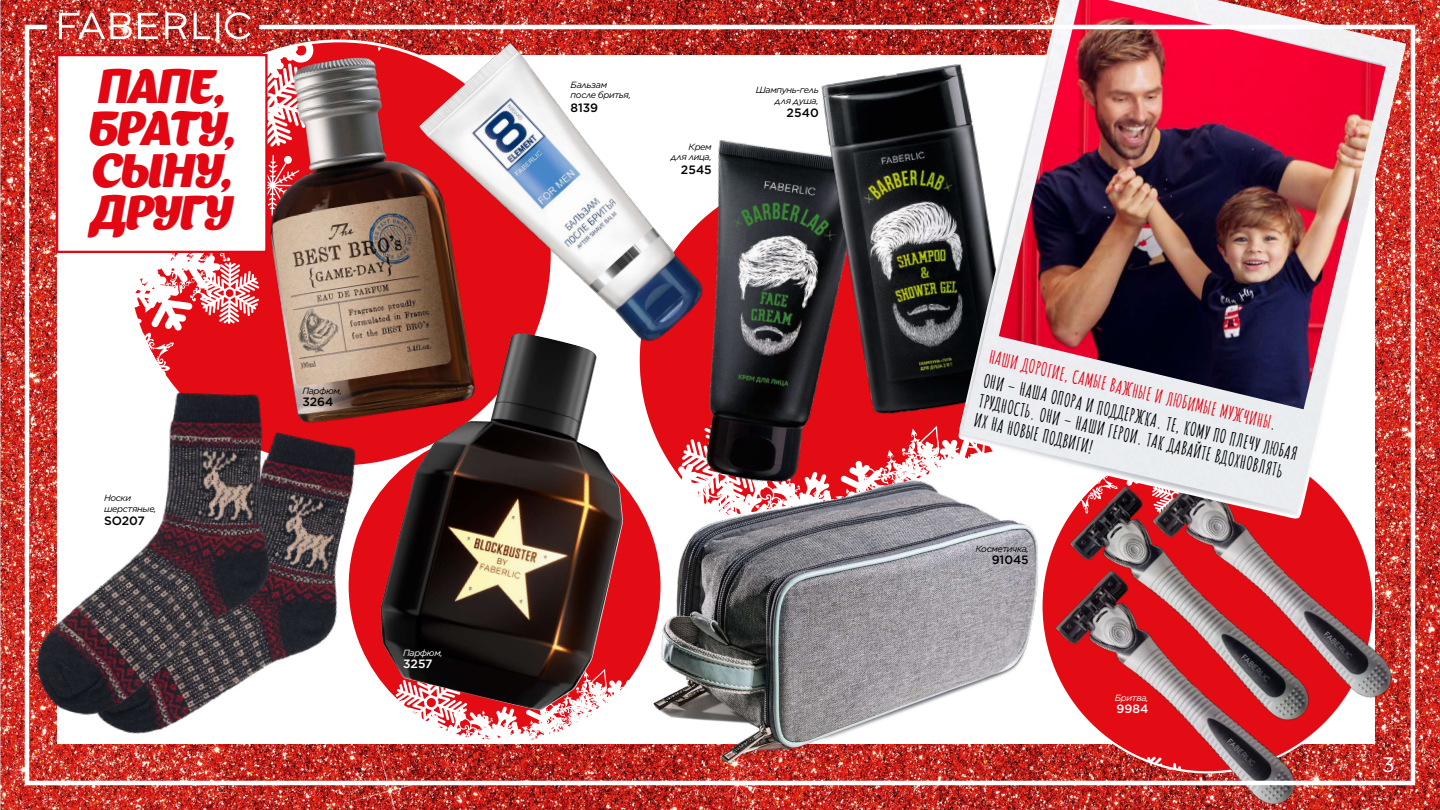
<style>
.page{position:relative;width:1440px;height:810px;background:#fff}
.page>*{position:absolute;margin:0;border:0;box-sizing:border-box;transform-origin:0 0}
.t1{font:italic 45.97px/42px "Appetite";letter-spacing:-.03em;color:#e30613}
.t2{font:21.08px "Gotham";color:#fff}
.t3{font:700 18px/24.7px "Amatic SC";color:#000}
.t4{font:500 12.08px "Gotham";letter-spacing:-.005em;color:#000}
.t5{font:500 12.08px "Gotham";letter-spacing:.005em;color:#fff}
.t6{font:italic 9px/10.5px "Gotham";letter-spacing:-.04em;color:#000;text-align:right}
.t7{font:italic 9px "Gotham";letter-spacing:-.04em;color:#fff}
.s1{color:#e30613}
</style>
<div class="page">
<img style="left:0;top:0;width:1440px;height:810px">
<img style="left:1418px;top:415px;width:22px;height:343px">
<img style="left:1015px;top:788px;width:347px;height:22px">
<img style="left:347px;top:0;width:425px;height:22px">
<img style="left:999px;top:0;width:387px;height:22px">
<img style="left:59px;top:12px;width:192px;height:10px">
<img style="left:22px;top:22px;width:1396px;height:766px">
<img style="left:228px;top:33px;width:264px;height:402px">
<h1 class="t1" style="left:89px;top:66px;width:146px">ПАПЕ,<br>БРАТУ,<br>СЫНУ,<br>ДРУГУ</h1>
<p class="t6" style="left:104px;top:493px;width:54px;text-align:left">Носки шерстяные,</p>
<p class="t4" style="left:104px;top:513px;width:42px">SO207</p>
<p class="t6" style="left:302px;top:386px;width:41px">Парфюм,</p>
<p class="t4" style="left:302px;top:394px;width:33px">3264</p>
<p class="t7" style="left:403px;top:647px;width:41px">Парфюм,</p>
<p class="t5" style="left:403px;top:655px;width:31px">3257</p>
<p class="t6" style="left:571px;top:79px;width:62px;text-align:left">Бальзам после бритья,</p>
<p class="t4" style="left:571px;top:100px;width:29px">8139</p>
<p class="t6" style="left:671px;top:141px;width:42px">Крем для лица,</p>
<p class="t4" style="left:681px;top:161px;width:32px">2545</p>
<p class="t6" style="left:756px;top:85px;width:64px">Шампунь-гель для душа,</p>
<p class="t4" style="left:787px;top:105px;width:34px">2540</p>
<p class="t3" style="left:992px;top:344px;width:323px;rotate:13deg"><span class="s1">НАШИ ДОРОГИЕ, САМЫЕ ВАЖНЫЕ И ЛЮБИМЫЕ МУЖЧИНЫ</span>.<br>ОНИ – НАША ОПОРА И ПОДДЕРЖКА. ТЕ, КОМУ ПО ПЛЕЧУ ЛЮБАЯ</p>
<p class="t3" style="left:982px;top:390px;width:313px;line-height:19.9px;rotate:13deg">ТРУДНОСТЬ. ОНИ – НАШИ ГЕРОИ. ТАК ДАВАЙТЕ ВДОХНОВЛЯТЬ<br>ИХ НА НОВЫЕ ПОДВИГИ!</p>
<p class="t6" style="left:976px;top:543px;width:55px">Косметичка,</p>
<p class="t4" style="left:992px;top:552px;width:39px">91045</p>
<p class="t7" style="left:1115px;top:692px;width:35px">Бритва,</p>
<p class="t5" style="left:1116px;top:701px;width:34px">9984</p>
<p class="t2" style="left:1382px;top:751px;width:14px">3</p>
</div>
